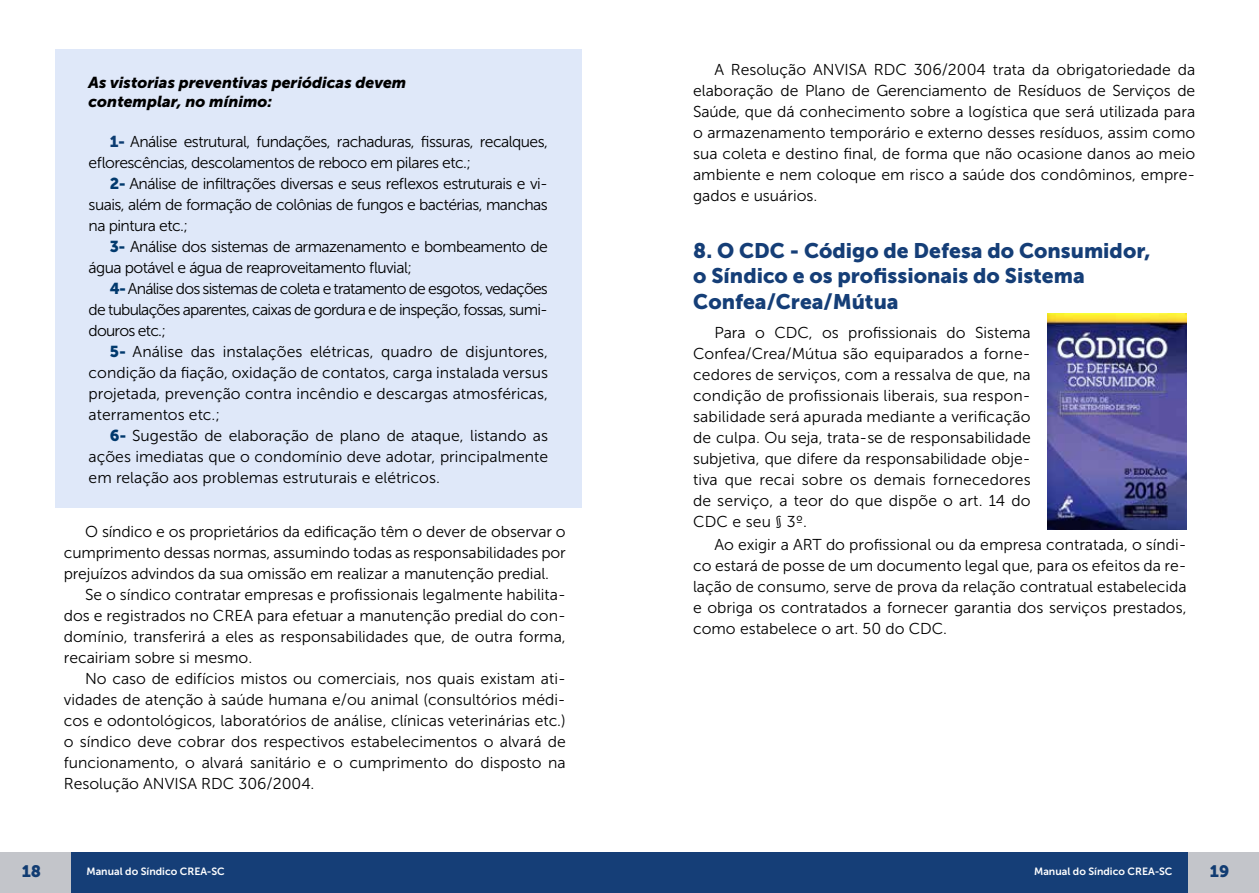
<style>
.page{position:relative;width:1259px;height:893px;background:#fff}
.page>*{position:absolute;margin:0;border:0;box-sizing:border-box;transform-origin:0 0}
.t1{font:21px/25.2px "Museo Sans 900";color:#153e77}
.t2{font:16.5px "Museo Sans 900";color:#113c72}
.t3{font:15.75px/21px "Museo Sans 300";letter-spacing:-.005em;color:#000;text-align:justify}
.t4{font:15.75px/21px "Museo Sans 300";letter-spacing:-.035em;color:#000}
.t5{font:italic 15.75px/18.9px "Museo Sans 900";color:#000}
.t6{font:10.5px "Museo Sans 700";color:#fff}
.s1{font-family:"Museo Sans 900";color:#0c3c72}
.s2{font-family:"Museo Sans 900";color:#01396d}
</style>
<div class="page">
<div style="left:629px;top:852px;width:630px;height:41px;background:#153e77"></div>
<div style="left:0;top:852px;width:629px;height:41px;background:#153e77"></div>
<div style="left:1188px;top:852px;width:71px;height:41px;background:#c3c5ca"></div>
<div style="left:0;top:852px;width:71px;height:41px;background:#c3c5ca"></div>
<div style="left:55px;top:50px;width:526px;height:458px;background:#dfe8f9"></div>
<img style="left:1047px;top:313px;width:139px;height:217px">
<p class="t5" style="left:89px;top:73px;width:319px">As vistorias preventivas periódicas devem contemplar, no mínimo:</p>
<p class="t4" style="left:89px;top:131px;width:461px;text-indent:21px"><span class="s1">1-</span> Análise estrutural, fundações, rachaduras, fissuras, recalques, eflorescências, descolamentos de reboco em pilares etc.;</p>
<p class="t3" style="left:89px;top:173px;width:461px;text-indent:21px"><span class="s2">2-</span> Análise de infiltrações diversas e seus reflexos estruturais e vi&shy;suais, além de formação de colônias de fungos e bactérias, manchas na pintura etc.;</p>
<p class="t4" style="left:89px;top:236px;width:461px;text-indent:21px"><span class="s2">3-</span> Análise dos sistemas de armazenamento e bombeamento de água potável e água de reaproveitamento fluvial;</p>
<p class="t3" style="left:89px;top:278px;width:461px;text-indent:21px"><span class="s2">4-</span>Análise dos sistemas de coleta e tratamento de esgotos, vedações de tubulações aparentes, caixas de gordura e de inspeção, fossas, sumi&shy;douros etc.;</p>
<p class="t3" style="left:89px;top:341px;width:461px;text-indent:21px"><span class="s2">5-</span> Análise das instalações elétricas, quadro de disjuntores, condição da fiação, oxidação de contatos, carga instalada versus projetada, prevenção contra incêndio e descargas atmosféricas, aterramentos etc.;</p>
<p class="t3" style="left:89px;top:425px;width:461px;text-indent:21px"><span class="s2">6-</span> Sugestão de elaboração de plano de ataque, listando as ações imediatas que o condomínio deve adotar, principalmente em relação aos problemas estruturais e elétricos.</p>
<p class="t3" style="left:64px;top:521px;width:503px;text-indent:21px">O síndico e os proprietários da edificação têm o dever de observar o cumprimento dessas normas, assumindo todas as responsabilidades por prejuízos advindos da sua omissão em realizar a manutenção predial.</p>
<p class="t3" style="left:64px;top:584px;width:503px;text-indent:21px">Se o síndico contratar empresas e profissionais legalmente habilita&shy;dos e registrados no CREA para efetuar a manutenção predial do con&shy;domínio, transferirá a eles as responsabilidades que, de outra forma, recairiam sobre si mesmo.</p>
<p class="t3" style="left:64px;top:668px;width:503px;text-indent:21px">No caso de edifícios mistos ou comerciais, nos quais existam ati&shy;vidades de atenção à saúde humana e/ou animal (consultórios médi&shy;cos e odontológicos, laboratórios de análise, clínicas veterinárias etc.) o síndico deve cobrar dos respectivos estabelecimentos o alvará de funcionamento, o alvará sanitário e o cumprimento do disposto na Resolução ANVISA RDC 306/2004.</p>
<p class="t3" style="left:693px;top:60px;width:503px;text-indent:21px">A Resolução ANVISA RDC 306/2004 trata da obrigatoriedade da elaboração de Plano de Gerenciamento de Resíduos de Serviços de Saúde, que dá conhecimento sobre a logística que será utilizada para o armazenamento temporário e externo desses resíduos, assim como sua coleta e destino final, de forma que não ocasione danos ao meio ambiente e nem coloque em risco a saúde dos condôminos, empre&shy;gados e usuários.</p>
<h1 class="t1" style="left:693px;top:238px;width:459px">8. O CDC - Código de Defesa do Consumidor, o Síndico e os profissionais do Sistema<br>Confea/Crea/Mútua</h1>
<p class="t3" style="left:693px;top:322px;width:339px;text-indent:21px">Para o CDC, os profissionais do Sistema Confea/Crea/Mútua são equiparados a forne&shy;cedores de serviços, com a ressalva de que, na condição de profissionais liberais, sua respon&shy;sabilidade será apurada mediante a verificação de culpa. Ou seja, trata-se de responsabilidade subjetiva, que difere da responsabilidade obje&shy;tiva que recai sobre os demais fornecedores de serviço, a teor do que dispõe o art. 14 do CDC e seu § 3º.</p>
<p class="t3" style="left:693px;top:534px;width:495px;text-indent:21px">Ao exigir a ART do profissional ou da empresa contratada, o síndi&shy;co estará de posse de um documento legal que, para os efeitos da re&shy;lação de consumo, serve de prova da relação contratual estabelecida e obriga os contratados a fornecer garantia dos serviços prestados, como estabelece o art. 50 do CDC.</p>
<p class="t2" style="left:22px;top:862px;width:21px">18</p>
<p class="t6" style="left:86px;top:865px;width:140px">Manual do Síndico CREA-SC</p>
<p class="t6" style="left:1034px;top:865px;width:140px">Manual do Síndico CREA-SC</p>
<p class="t2" style="left:1209px;top:862px;width:21px">19</p>
</div>
